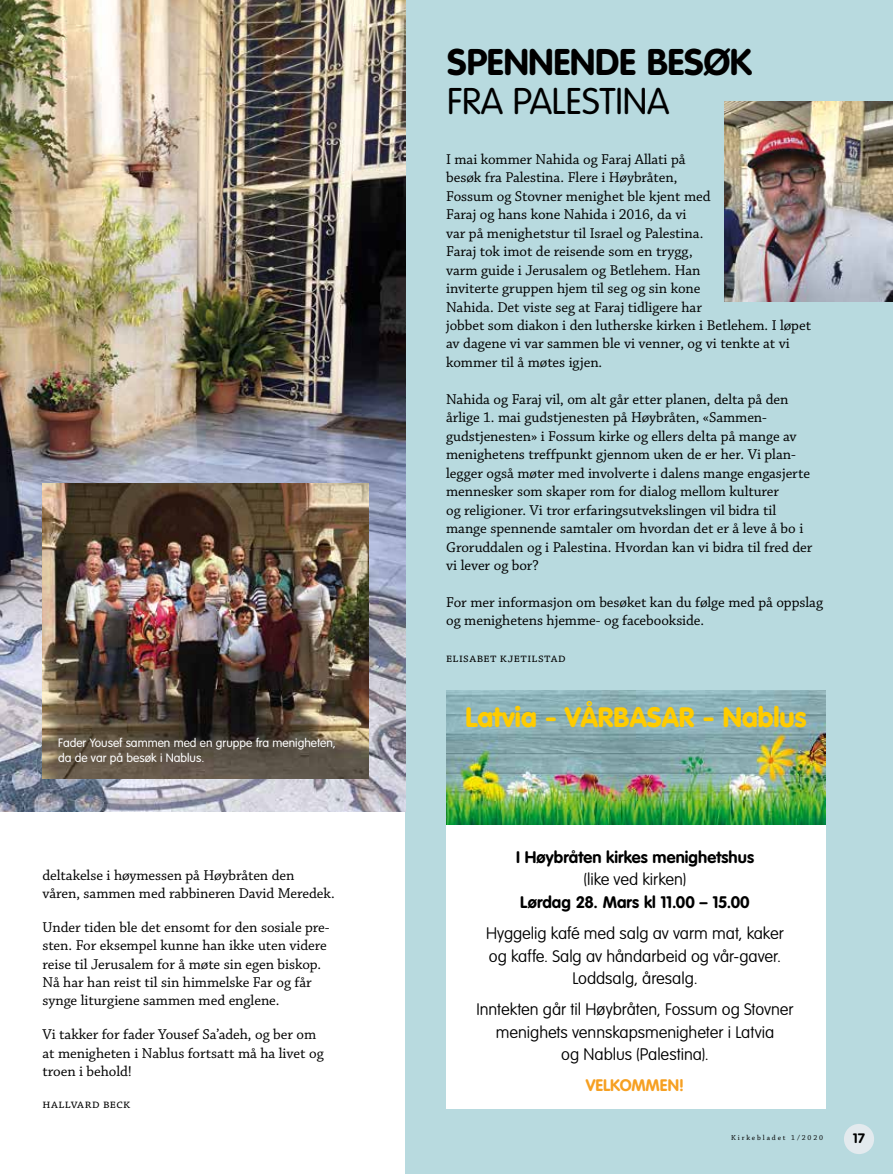
<style>
.page{position:relative;width:893px;height:1174px;background:#fff}
.page>*{position:absolute;margin:0;border:0;box-sizing:border-box;transform-origin:0 0}
.t1{font:700 36.6px "VAG Rounded";letter-spacing:-.005em;color:#000}
.t2{font:300 36.6px "VAG Rounded";letter-spacing:-.005em;color:#000}
.t3{font:900 27.6px "VAG Rounded";color:#fc0}
.t4{font:100 16.5px/22.5px "VAG Rounded";color:#000;text-align:center}
.t5{font:700 16.5px "VAG Rounded";letter-spacing:.005em;color:#000}
.t6{font:700 16.5px "VAG Rounded";letter-spacing:-.005em;color:#f6a022}
.t7{font:15px/18.5px "Chaparral Pro";letter-spacing:-.005em;color:#000}
.t8{font:700 13.5px "VAG Rounded";color:#000}
.t9{font:12.75px "Chaparral Pro";letter-spacing:.03em;color:#000}
.t10{font:300 12px/15.8px "VAG Rounded";color:#fff}
.t11{font:7.5px "Chaparral Pro";letter-spacing:.25em;color:#000}
</style>
<div class="page">
<div style="left:405px;top:0;width:488px;height:1174px;background:#b8dadf"></div>
<img style="left:0;top:0;width:405px;height:811px">
<img style="left:724px;top:101px;width:169px;height:200px">
<img style="left:43px;top:483px;width:326px;height:296px">
<div style="left:446px;top:692px;width:380px;height:417px;background:#fff"></div>
<img style="left:446px;top:690px;width:380px;height:135px">
<div style="left:844px;top:1123px;width:30px;height:31px;background:#e3eaee;border-radius:50%"></div>
<p class="t10" style="left:58px;top:734px;width:279px">Fader Yousef sammen med en gruppe fra menigheten, da de var på besøk i Nablus.</p>
<p class="t7" style="left:43px;top:866px;width:294px">deltakelse i høymessen på Høybråten den våren, sammen med rabbineren David Meredek.</p>
<p class="t7" style="left:43px;top:918px;width:289px">Under tiden ble det ensomt for den sosiale pre&shy;sten. For eksempel kunne han ikke uten videre reise til Jerusalem for å møte sin egen biskop.<br>Nå har han reist til sin himmelske Far og får synge liturgiene sammen med englene.</p>
<p class="t7" style="left:43px;top:1026px;width:283px">Vi takker for fader Yousef Sa’adeh, og ber om at menigheten i Nablus fortsatt må ha livet og troen i behold!</p>
<p class="t9" style="left:43px;top:1096px;width:89px">hallvard beck</p>
<h1 class="t1" style="left:447px;top:40px;width:307px">SPENNENDE BESØK</h1>
<h1 class="t2" style="left:447px;top:81px;width:224px">FRA PALESTINA</h1>
<p class="t7" style="left:446px;top:150px;width:366px">I mai kommer Nahida og Faraj Allati på<br>besøk fra Palestina. Flere i Høybråten,<br>Fossum og Stovner menighet ble kjent med<br>Faraj og hans kone Nahida i 2016, da vi<br>var på menighetstur til Israel og Palestina.<br>Faraj tok imot de reisende som en trygg,<br>varm guide i Jerusalem og Betlehem. Han<br>inviterte gruppen hjem til seg og sin kone<br>Nahida. Det viste seg at Faraj tidligere har<br>jobbet som diakon i den lutherske kirken i Betlehem. I løpet av dagene vi var sammen ble vi venner, og vi tenkte at vi kommer til å møtes igjen.</p>
<p class="t7" style="left:446px;top:390px;width:368px">Nahida og Faraj vil, om alt går etter planen, delta på den årlige 1. mai gudstjenesten på Høybråten, «Sammen&shy;gudstjenesten» i Fossum kirke og ellers delta på mange av menighetens treffpunkt gjennom uken de er her. Vi plan&shy;legger også møter med involverte i dalens mange engasjerte mennesker som skaper rom for dialog mellom kulturer<br>og religioner. Vi tror erfaringsutvekslingen vil bidra til mange spennende samtaler om hvordan det er å leve å bo i Groruddalen og i Palestina. Hvordan kan vi bidra til fred der vi lever og bor?</p>
<p class="t7" style="left:446px;top:593px;width:378px">For mer informasjon om besøket kan du følge med på oppslag og menighetens hjemme- og facebookside.</p>
<p class="t9" style="left:446px;top:651px;width:121px">elisabet kjetilstad</p>
<h2 class="t3" style="left:465px;top:701px;width:342px">Latvia - VÅRBASAR - Nablus</h2>
<p class="t5" style="left:516px;top:847px;width:239px">I Høybråten kirkes menighetshus</p>
<p class="t4" style="left:584px;top:868px;width:104px">(like ved kirken)</p>
<p class="t5" style="left:520px;top:892px;width:231px">Lørdag 28. Mars kl 11.00 – 15.00</p>
<p class="t4" style="left:486px;top:922px;width:299px">Hyggelig kafé med salg av varm mat, kaker og kaffe. Salg av håndarbeid og vår-gaver.<br>Loddsalg, åresalg.</p>
<p class="t4" style="left:476px;top:998px;width:319px">Inntekten går til Høybråten, Fossum og Stovner menighets vennskapsmenigheter i Latvia<br>og Nablus (Palestina).</p>
<p class="t6" style="left:586px;top:1075px;width:100px">VELKOMMEN!</p>
<p class="t11" style="left:731px;top:1133px;width:94px">Kirkebladet 1/2020</p>
<p class="t8" style="left:853px;top:1130px;width:14px">17</p>
</div>
